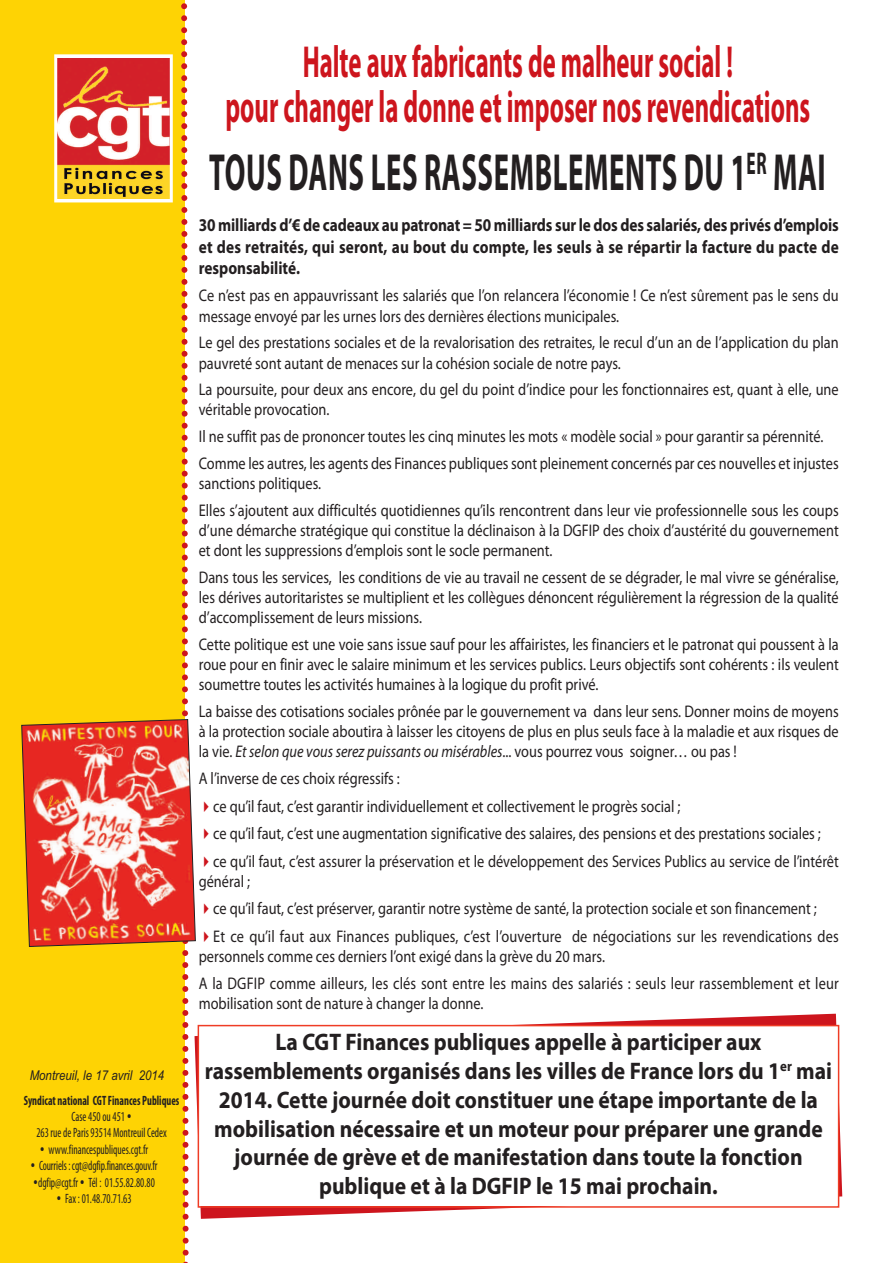
<style>
.page{position:relative;width:893px;height:1263px;background:#fff}
.page>*{position:absolute;margin:0;border:0;box-sizing:border-box;transform-origin:0 0}
.t1{font:700 52.5px "Myriad Pro";letter-spacing:.02em;color:#231f20;scale:.55 1}
.t2{font:700 45px/45px "Myriad Pro";color:#cd151d;text-align:center;scale:.55 1}
.t3{font:700 24px/28.8px "Myriad Pro";color:#231f20;text-align:center;scale:.9 1}
.t4{font:700 18px/21.6px "Myriad Pro";letter-spacing:.01em;color:#231f20;text-align:justify;scale:.85 1}
.t5{font:16.8px/20.2px "Myriad Pro";color:#231f20;scale:.85 1}
.t6{font:condensed 13.5px "Myriad Pro";color:#231f20;scale:.8 1}
.t7{font:700 condensed 13.5px "Myriad Pro";color:#231f20;scale:.8 1}
.t8{font:italic 13.5px "Arial";color:#231f20;scale:.85 1}
.s1{font-style:italic}
</style>
<div class="page">
<svg style="left:196px;top:1014px;width:646px;height:205px"></svg>
<div style="left:0;top:0;width:185px;height:1263px;background:#fed304"></div>
<div style="left:199px;top:1026px;width:639px;height:180px;background:#fff"></div>
<div style="left:198px;top:1025px;width:641px;height:183px;border:2px solid #ef3c25"></div>
<svg style="left:21px;top:3px;width:175px;height:1260px"></svg>
<p class="t8" style="left:30px;top:1067px;width:160px">Montreuil, le 17 avril 2014</p>
<p class="t7" style="left:24px;top:1095px;width:196px">Syndicat national CGT Finances Publiques</p>
<p class="t6" style="left:72px;top:1112px;width:68px">Case 450 ou 451</p>
<p class="t6" style="left:36px;top:1128px;width:164px">263 rue de Paris 93514 Montreuil Cedex</p>
<p class="t6" style="left:49px;top:1144px;width:126px">www.financespubliques.cgt.fr</p>
<p class="t6" style="left:39px;top:1161px;width:150px">Courriels:cgt@dgfip.finances.gouv.fr</p>
<p class="t6" style="left:38px;top:1177px;width:147px">dgfip@cgt.fr Tél : 01.55.82.80.80</p>
<p class="t6" style="left:65px;top:1194px;width:84px">Fax : 01.48.70.71.63</p>
<h2 class="t2" style="left:225px;top:43px;width:1065px">Halte aux fabricants de malheur social !<br>pour changer la donne et imposer nos revendications</h2>
<h1 class="t1" style="left:209px;top:152px;width:1122px">TOUS DANS LES RASSEMBLEMENTS DU 1<sup>ER</sup> MAI</h1>
<p class="t4" style="left:199px;top:216px;width:754px">30 milliards d’€ de cadeaux au patronat = 50 milliards sur le dos des salariés, des privés d’emplois et des retraités, qui seront, au bout du compte, les seuls à se répartir la facture du pacte de responsabilité.</p>
<p class="t5" style="left:199px;top:287px;width:754px">Ce n’est pas en appauvrissant les salariés que l’on relancera l’économie ! Ce n’est sûrement pas le sens du message envoyé par les urnes lors des dernières élections municipales.</p>
<p class="t5" style="left:199px;top:334px;width:754px">Le gel des prestations sociales et de la revalorisation des retraites, le recul d’un an de l’application du plan pauvreté sont autant de menaces sur la cohésion sociale de notre pays.</p>
<p class="t5" style="left:199px;top:381px;width:754px">La poursuite, pour deux ans encore, du gel du point d’indice pour les fonctionnaires est, quant à elle, une véritable provocation.</p>
<p class="t5" style="left:199px;top:424px;width:754px;line-height:26.7px">Il ne suffit pas de prononcer toutes les cinq minutes les mots « modèle social » pour garantir sa pérennité.<br>Comme les autres, les agents des Finances publiques sont pleinement concernés par ces nouvelles et injustes</p>
<p class="t5" style="left:199px;top:471px;width:754px;line-height:26.7px">sanctions politiques.<br>Elles s’ajoutent aux difficultés quotidiennes qu’ils rencontrent dans leur vie professionnelle sous les coups</p>
<p class="t5" style="left:199px;top:521px;width:754px">d’une démarche stratégique qui constitue la déclinaison à la DGFIP des choix d’austérité du gouvernement et dont les suppressions d’emplois sont le socle permanent.</p>
<p class="t5" style="left:199px;top:568px;width:754px;text-align:justify">Dans tous les services, les conditions de vie au travail ne cessent de se dégrader, le mal vivre se généralise, les dérives autoritaristes se multiplient et les collègues dénoncent régulièrement la régression de la qualité d’accomplissement de leurs missions.</p>
<p class="t5" style="left:199px;top:635px;width:754px;text-align:justify">Cette politique est une voie sans issue sauf pour les affairistes, les financiers et le patronat qui poussent à la roue pour en finir avec le salaire minimum et les services publics. Leurs objectifs sont cohérents : ils veulent soumettre toutes les activités humaines à la logique du profit privé.</p>
<p class="t5" style="left:199px;top:702px;width:754px;text-align:justify">La baisse des cotisations sociales prônée par le gouvernement va dans leur sens. Donner moins de moyens à la protection sociale aboutira à laisser les citoyens de plus en plus seuls face à la maladie et aux risques de la vie. <span class="s1">Et selon que vous serez puissants ou misérables</span>... vous pourrez vous soigner… ou pas !</p>
<p class="t5" style="left:213px;top:766px;width:738px;line-height:27.5px;text-indent:-14px">A l’inverse de ces choix régressifs :<br>ce qu’il faut, c’est garantir individuellement et collectivement le progrès social ;<br>ce qu’il faut, c’est une augmentation significative des salaires, des pensions et des prestations sociales ;<br>ce qu’il faut, c’est assurer la préservation et le développement des Services Publics au service de l’intérêt</p>
<p class="t5" style="left:213px;top:869px;width:738px;line-height:27.5px;text-indent:-14px">général ;<br>ce qu’il faut, c’est préserver, garantir notre système de santé, la protection sociale et son financement ;<br>Et ce qu’il faut aux Finances publiques, c’est l’ouverture de négociations sur les revendications des</p>
<p class="t5" style="left:199px;top:944px;width:754px;line-height:26.7px">personnels comme ces derniers l’ont exigé dans la grève du 20 mars.<br>A la DGFIP comme ailleurs, les clés sont entre les mains des salariés : seuls leur rassemblement et leur</p>
<p class="t5" style="left:199px;top:994px;width:337px">mobilisation sont de nature à changer la donne.</p>
<p class="t3" style="left:205px;top:1030px;width:699px">La CGT Finances publiques appelle à participer aux rassemblements organisés dans les villes de France lors du 1<sup>er</sup> mai 2014. Cette journée doit constituer une étape importante de la mobilisation nécessaire et un moteur pour préparer une grande journée de grève et de manifestation dans toute la fonction publique et à la DGFIP le 15 mai prochain.</p>
</div>
